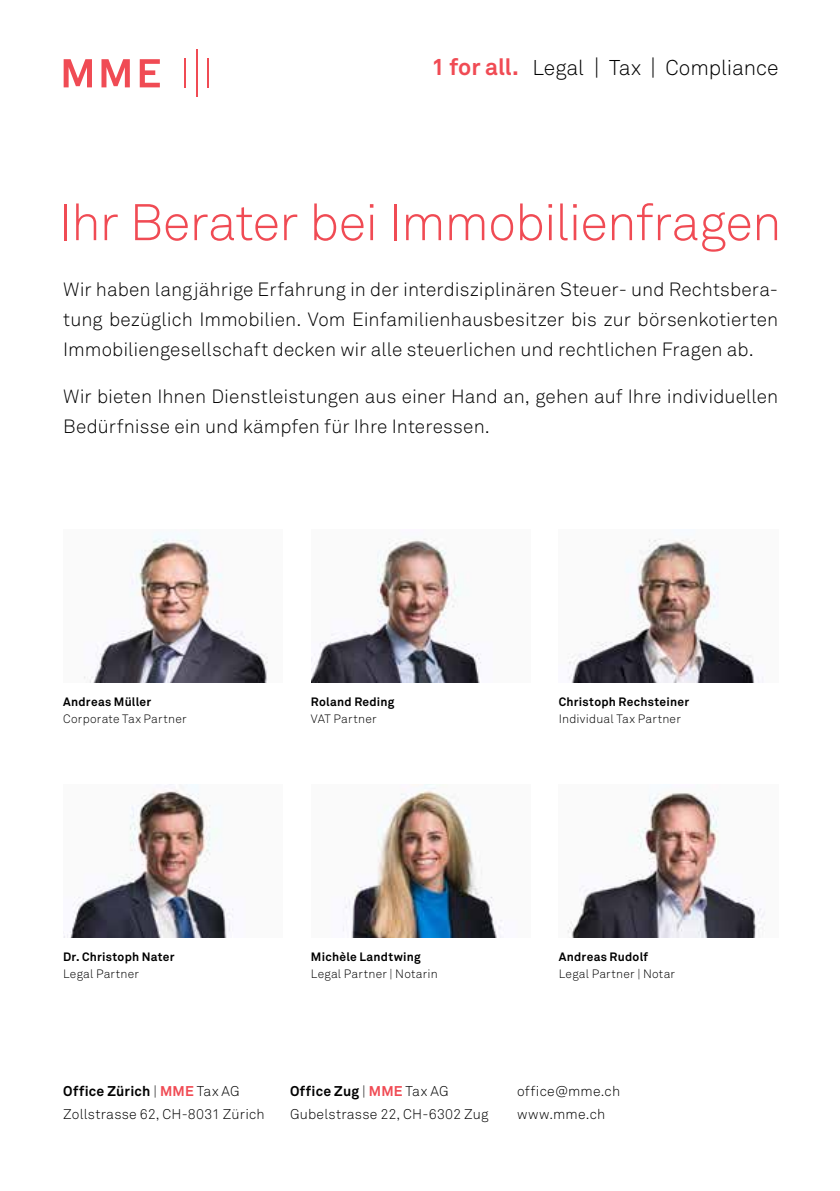
<style>
.page{position:relative;width:840px;height:1191px;background:#fff}
.page>*{position:absolute;margin:0;border:0;box-sizing:border-box;transform-origin:0 0}
.t1{font:300 50.8px "Akkurat Std";letter-spacing:-.02em;color:#f04b54}
.t2{font:300 21.2px "Akkurat Std";letter-spacing:-.005em;color:#000}
.t3{font:300 19px/30px "Akkurat Std";letter-spacing:.005em;color:#000;text-align:justify}
.t4{font:300 14px/23px "Akkurat Std";letter-spacing:.015em;color:#000}
.t5{font:300 12px "Akkurat Std";letter-spacing:.02em;color:#000}
.t6{font:700 12px "Akkurat Std";letter-spacing:.02em;color:#000}
.s1{font-weight:700;font-size:23px;color:#f04b54}
.s2{font-size:23px}
.s3{font-weight:700}
.s4{font-weight:700;color:#f04b54}
</style>
<div class="page">
<svg style="left:140px;top:59px;width:20px;height:28px"></svg>
<svg style="left:101px;top:59px;width:29px;height:28px"></svg>
<svg style="left:64px;top:59px;width:28px;height:28px"></svg>
<hr style="left:207px;top:59px;width:2px;height:29px;background:#f04b54">
<hr style="left:184px;top:59px;width:2px;height:29px;background:#f04b54">
<hr style="left:196px;top:50px;width:1px;height:47px;background:#f04b54">
<img style="left:567px;top:784px;width:198px;height:153px">
<img style="left:568px;top:538px;width:195px;height:144px">
<img style="left:343px;top:784px;width:159px;height:153px">
<img style="left:63px;top:784px;width:171px;height:153px">
<img style="left:311px;top:538px;width:170px;height:144px">
<img style="left:84px;top:534px;width:184px;height:148px">
<p class="t2" style="left:431px;top:55px;width:348px"><span class="s1">1 for all.</span> Legal <span class="s2">|</span> Tax <span class="s2">|</span> Compliance</p>
<h1 class="t1" style="left:59px;top:192px;width:723px">Ihr Berater bei Immobilienfragen</h1>
<p class="t3" style="left:63px;top:275px;width:716px">Wir haben langjährige Erfahrung in der interdisziplinären Steuer- und Rechtsbera&shy;tung bezüglich Immobilien. Vom Einfamilienhausbesitzer bis zur börsenkotierten Immobiliengesellschaft decken wir alle steuerlichen und rechtlichen Fragen ab.</p>
<p class="t3" style="left:63px;top:382px;width:716px">Wir bieten Ihnen Dienstleistungen aus einer Hand an, gehen auf Ihre individuellen<br>Bedürfnisse ein und kämpfen für Ihre Interessen.</p>
<p class="t6" style="left:63px;top:694px;width:90px">Andreas Müller</p>
<p class="t5" style="left:63px;top:712px;width:125px">Corporate Tax Partner</p>
<p class="t6" style="left:63px;top:949px;width:113px">Dr. Christoph Nater</p>
<p class="t5" style="left:63px;top:967px;width:77px">Legal Partner</p>
<p class="t6" style="left:311px;top:694px;width:85px">Roland Reding</p>
<p class="t5" style="left:311px;top:712px;width:67px">VAT Partner</p>
<p class="t6" style="left:311px;top:949px;width:111px">Michèle Landtwing</p>
<p class="t5" style="left:311px;top:967px;width:128px">Legal Partner | Notarin</p>
<p class="t6" style="left:558px;top:694px;width:132px">Christoph Rechsteiner</p>
<p class="t5" style="left:558px;top:712px;width:123px">Individual Tax Partner</p>
<p class="t6" style="left:558px;top:949px;width:91px">Andreas Rudolf</p>
<p class="t5" style="left:558px;top:967px;width:118px">Legal Partner | Notar</p>
<p class="t4" style="left:63px;top:1080px;width:203px"><span class="s3">Office Zürich</span> | <span class="s4">MME</span> Tax AG<br>Zollstrasse 62, CH-8031 Zürich</p>
<p class="t4" style="left:290px;top:1080px;width:200px"><span class="s3">Office Zug</span> | <span class="s4">MME</span> Tax AG<br>Gubelstrasse 22, CH-6302 Zug</p>
<p class="t4" style="left:517px;top:1080px;width:105px">office@mme.ch www.mme.ch</p>
</div>
